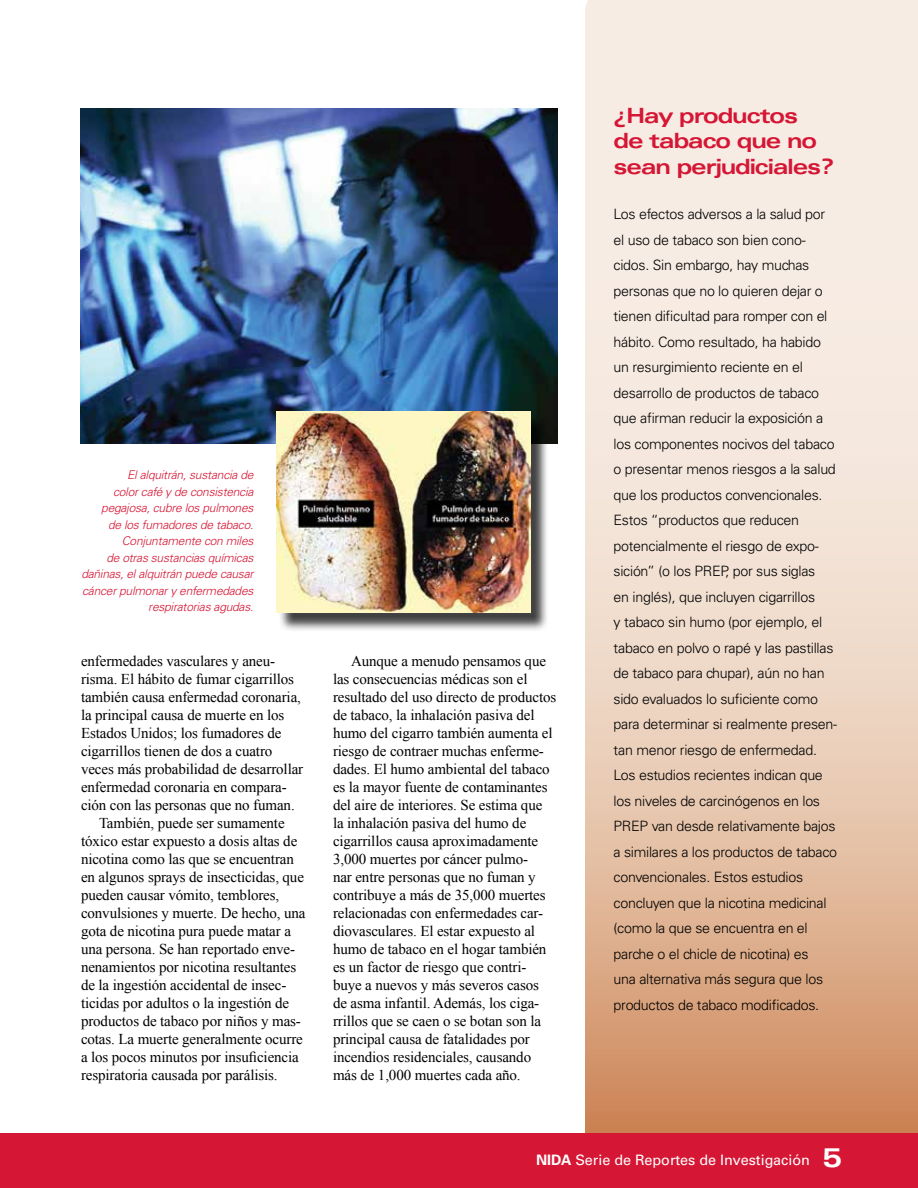
<style>
.page{position:relative;width:918px;height:1188px;background:#fff}
.page>*{position:absolute;margin:0;border:0;box-sizing:border-box;transform-origin:0 0}
.t1{font:700 expanded 21px/25.2px "Univers LT Std";letter-spacing:-.05em;color:#d51634}
.t2{font:15px/18px "Times New Roman";letter-spacing:-.01em;color:#000}
.t3{font:14.4px "Univers LT Std";color:#fff}
.t4{font:300 14.25px/25.5px "Univers LT Std";letter-spacing:-.02em;color:#000}
.t5{font:italic 300 12px/16.5px "Univers LT Std";letter-spacing:-.02em;color:#d51634;text-align:right}
.s1{font-weight:700}
.s2{font-weight:700;font-stretch:expanded;font-size:27px}
</style>
<div class="page">
<svg style="left:585px;top:0;width:333px;height:1133px;background:#ecd2c0"></svg>
<div style="left:0;top:1133px;width:918px;height:55px;background:#d51634"></div>
<img style="left:81px;top:108px;width:477px;height:335px">
<div style="left:278px;top:414px;width:271px;height:217px;background:#000;opacity:.75"></div>
<img style="left:276px;top:412px;width:255px;height:201px">
<p class="t5" style="left:81px;top:467px;width:174px">El alquitrán, sustancia de<br>color café y de consistencia pegajosa, cubre los pulmones<br>de los fumadores de tabaco.<br>Conjuntamente con miles<br>de otras sustancias químicas dañinas, el alquitrán puede causar cáncer pulmonar y enfermedades respiratorias agudas.</p>
<p class="t2" style="left:81px;top:651px;width:196px">enfermedades vasculares y aneu-</p>
<p class="t2" style="left:81px;top:669px;width:215px">risma. El hábito de fumar cigarrillos</p>
<p class="t2" style="left:81px;top:687px;width:222px">también causa enfermedad coronaria,</p>
<p class="t2" style="left:81px;top:705px;width:205px">la principal causa de muerte en los</p>
<p class="t2" style="left:81px;top:723px;width:202px">Estados Unidos; los fumadores de</p>
<p class="t2" style="left:81px;top:741px;width:193px">cigarrillos tienen de dos a cuatro</p>
<p class="t2" style="left:81px;top:759px;width:224px">veces más probabilidad de desarrollar</p>
<p class="t2" style="left:81px;top:777px;width:207px">enfermedad coronaria en compara-</p>
<p class="t2" style="left:81px;top:795px;width:215px">ción con las personas que no fuman.</p>
<p class="t2" style="left:99px;top:813px;width:187px">También, puede ser sumamente</p>
<p class="t2" style="left:81px;top:831px;width:218px">tóxico estar expuesto a dosis altas de</p>
<p class="t2" style="left:81px;top:849px;width:214px">nicotina como las que se encuentran</p>
<p class="t2" style="left:81px;top:867px;width:225px">en algunos sprays de insecticidas, que</p>
<p class="t2" style="left:81px;top:885px;width:200px">pueden causar vómito, temblores,</p>
<p class="t2" style="left:81px;top:903px;width:226px">convulsiones y muerte. De hecho, una</p>
<p class="t2" style="left:81px;top:921px;width:212px">gota de nicotina pura puede matar a</p>
<p class="t2" style="left:81px;top:939px;width:216px">una persona. Se han reportado enve-</p>
<p class="t2" style="left:81px;top:957px;width:217px">nenamientos por nicotina resultantes</p>
<p class="t2" style="left:81px;top:975px;width:207px">de la ingestión accidental de insec-</p>
<p class="t2" style="left:81px;top:993px;width:210px">ticidas por adultos o la ingestión de</p>
<p class="t2" style="left:81px;top:1011px;width:221px">productos de tabaco por niños y mas-</p>
<p class="t2" style="left:81px;top:1029px;width:223px">cotas. La muerte generalmente ocurre</p>
<p class="t2" style="left:81px;top:1047px;width:219px">a los pocos minutos por insuficiencia</p>
<p class="t2" style="left:81px;top:1065px;width:198px">respiratoria causada por parálisis.</p>
<p class="t2" style="left:333px;top:651px;width:225px;text-indent:18px">Aunque a menudo pensamos que las consecuencias médicas son el resultado del uso directo de productos de tabaco, la inhalación pasiva del humo del cigarro también aumenta el riesgo de contraer muchas enferme&shy;dades. El humo ambiental del tabaco es la mayor fuente de contaminantes del aire de interiores. Se estima que la inhalación pasiva del humo de cigarrillos causa aproximadamente 3,000 muertes por cáncer pulmo-<br>nar entre personas que no fuman y contribuye a más de 35,000 muertes relacionadas con enfermedades car&shy;diovasculares. El estar expuesto al humo de tabaco en el hogar también es un factor de riesgo que contri&shy;buye a nuevos y más severos casos de asma infantil. Además, los ciga&shy;rrillos que se caen o se botan son la principal causa de fatalidades por incendios residenciales, causando más de 1,000 muertes cada año.</p>
<h1 class="t1" style="left:614px;top:103px;width:222px">¿Hay productos<br>de tabaco que no sean perjudiciales?</h1>
<p class="t4" style="left:614px;top:202px;width:225px">Los efectos adversos a la salud por el uso de tabaco son bien cono&shy;cidos. Sin embargo, hay muchas personas que no lo quieren dejar o tienen dificultad para romper con el hábito. Como resultado, ha habido un resurgimiento reciente en el desarrollo de productos de tabaco que afirman reducir la exposición a los componentes nocivos del tabaco o presentar menos riesgos a la salud que los productos convencionales.<br>Estos “productos que reducen potencialmente el riesgo de expo&shy;sición” (o los PREP, por sus siglas<br>en inglés), que incluyen cigarrillos<br>y tabaco sin humo (por ejemplo, el tabaco en polvo o rapé y las pastillas de tabaco para chupar), aún no han sido evaluados lo suficiente como para determinar si realmente presen&shy;tan menor riesgo de enfermedad.<br>Los estudios recientes indican que los niveles de carcinógenos en los PREP van desde relativamente bajos a similares a los productos de tabaco convencionales. Estos estudios concluyen que la nicotina medicinal (como la que se encuentra en el parche o el chicle de nicotina) es<br>una alternativa más segura que los productos de tabaco modificados.</p>
<p class="t3" style="left:536px;top:1152px;width:307px"><span class="s1">NIDA</span> Serie de Reportes de Investigación <span class="s2">5</span></p>
</div>
